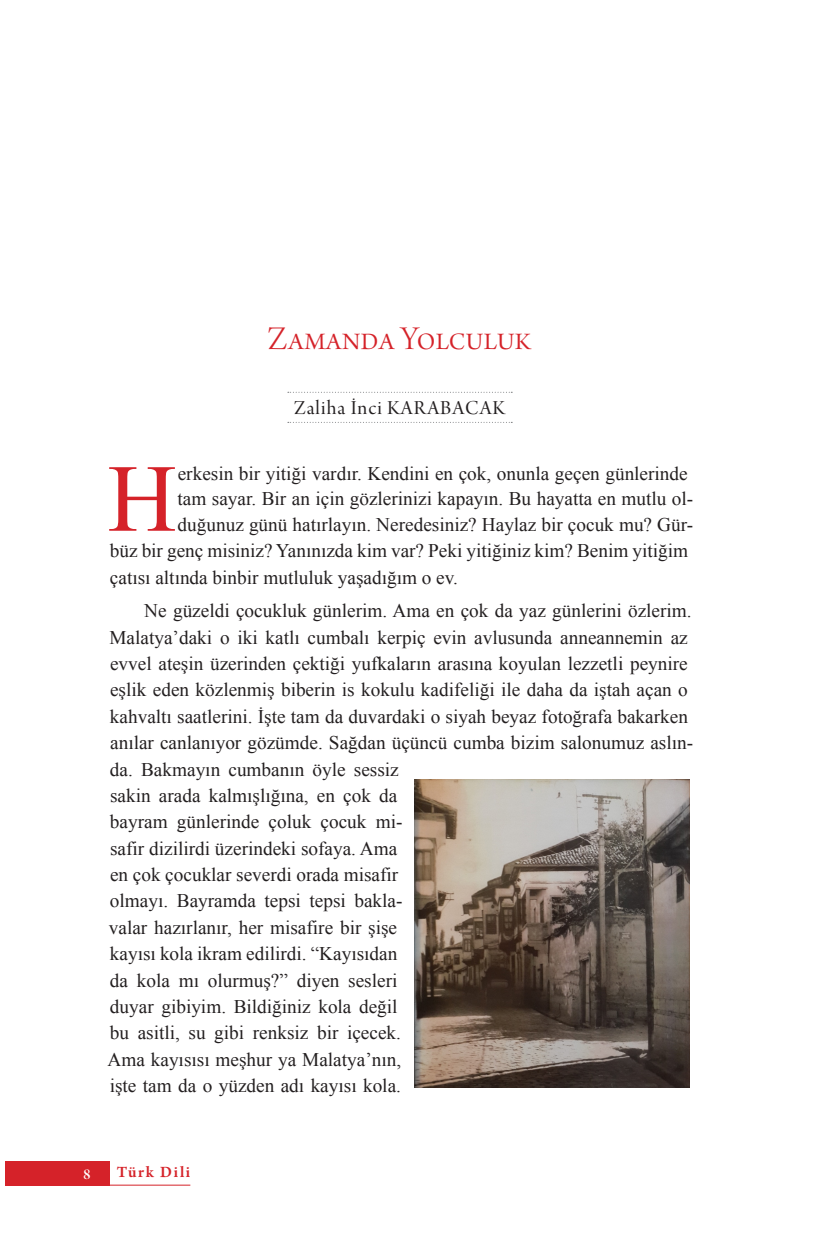
<style>
.page{position:relative;width:819px;height:1241px;background:#fff}
.page>*{position:absolute;margin:0;border:0;box-sizing:border-box;transform-origin:0 0}
.GOMME{font:95.9px "Times New Roman";color:#d52229}
.BASLIK{font:35px "Arno Pro Light Display";color:#d52229}
.YAZAR{font:21px "Arno Pro Display";letter-spacing:.05em;color:#231f20}
.METIN{font:19.25px/26.4px "Times New Roman";color:#231f20}
.GOMME-2{font:19.25px "Times New Roman";color:#231f20}
.t1{font:600 16.62px "Arno Pro";letter-spacing:.1em;color:#d52229}
.t2{font:16.1px "Arno Pro Smbd Display";color:#fff}
</style>
<div class="page">
<div style="left:5px;top:1160px;width:104px;height:25px;background:#d52229"></div>
<hr style="left:109px;top:1184px;width:81px;height:1px;background:#d52229">
<svg style="left:288px;top:422px;width:224px;height:1px"></svg>
<svg style="left:288px;top:392px;width:224px;height:1px"></svg>
<img style="left:414px;top:779px;width:276px;height:307px">
<p class="BASLIK" style="left:268px;top:319px;width:265px">Zamanda Yolculuk</p>
<p class="YAZAR" style="left:294px;top:396px;width:212px">Zaliha İnci KARABACAK</p>
<p class="GOMME" style="left:107px;top:434px;width:71px">H</p>
<p class="GOMME-2" style="left:178px;top:460px;width:511px">erkesin bir yitiği vardır. Kendini en çok, onunla geçen günlerinde</p>
<p class="GOMME-2" style="left:177px;top:486px;width:517px">tam sayar. Bir an için gözlerinizi kapayın. Bu hayatta en mutlu ol-</p>
<p class="GOMME-2" style="left:177px;top:511px;width:517px">duğunuz günü hatırlayın. Neredesiniz? Haylaz bir çocuk mu? Gür-</p>
<p class="GOMME-2" style="left:110px;top:537px;width:579px">büz bir genç misiniz? Yanınızda kim var? Peki yitiğiniz kim? Benim yitiğim</p>
<p class="GOMME-2" style="left:110px;top:564px;width:349px">çatısı altında binbir mutluluk yaşadığım o ev.</p>
<p class="METIN" style="left:107px;top:597px;width:587px;text-indent:37px">Ne güzeldi çocukluk günlerim. Ama en çok da yaz günlerini özlerim.<br>Malatya’daki o iki katlı cumbalı kerpiç evin avlusunda anneannemin az evvel ateşin üzerinden çektiği yufkaların arasına koyulan lezzetli peynire eşlik eden közlenmiş biberin is kokulu kadifeliği ile daha da iştah açan o kahvaltı saatlerini. İşte tam da duvardaki o siyah beyaz fotoğrafa bakarken anılar canlanıyor gözümde. Sağdan üçüncü cumba bizim salonumuz aslın&shy;da. Bakmayın cumbanın öyle sessiz<br>sakin arada kalmışlığına, en çok da<br>bayram günlerinde çoluk çocuk mi-<br>safir dizilirdi üzerindeki sofaya. Ama<br>en çok çocuklar severdi orada misafir<br>olmayı. Bayramda tepsi tepsi bakla-<br>valar hazırlanır, her misafire bir şişe<br>kayısı kola ikram edilirdi. “Kayısıdan<br>da kola mı olurmuş?” diyen sesleri<br>duyar gibiyim. Bildiğiniz kola değil<br>bu asitli, su gibi renksiz bir içecek.<br>Ama kayısısı meşhur ya Malatya’nın,<br>işte tam da o yüzden adı kayısı kola.</p>
<p class="t2" style="left:83px;top:1164px;width:9px">8</p>
<p class="t1" style="left:117px;top:1162px;width:75px">Türk Dili</p>
</div>
